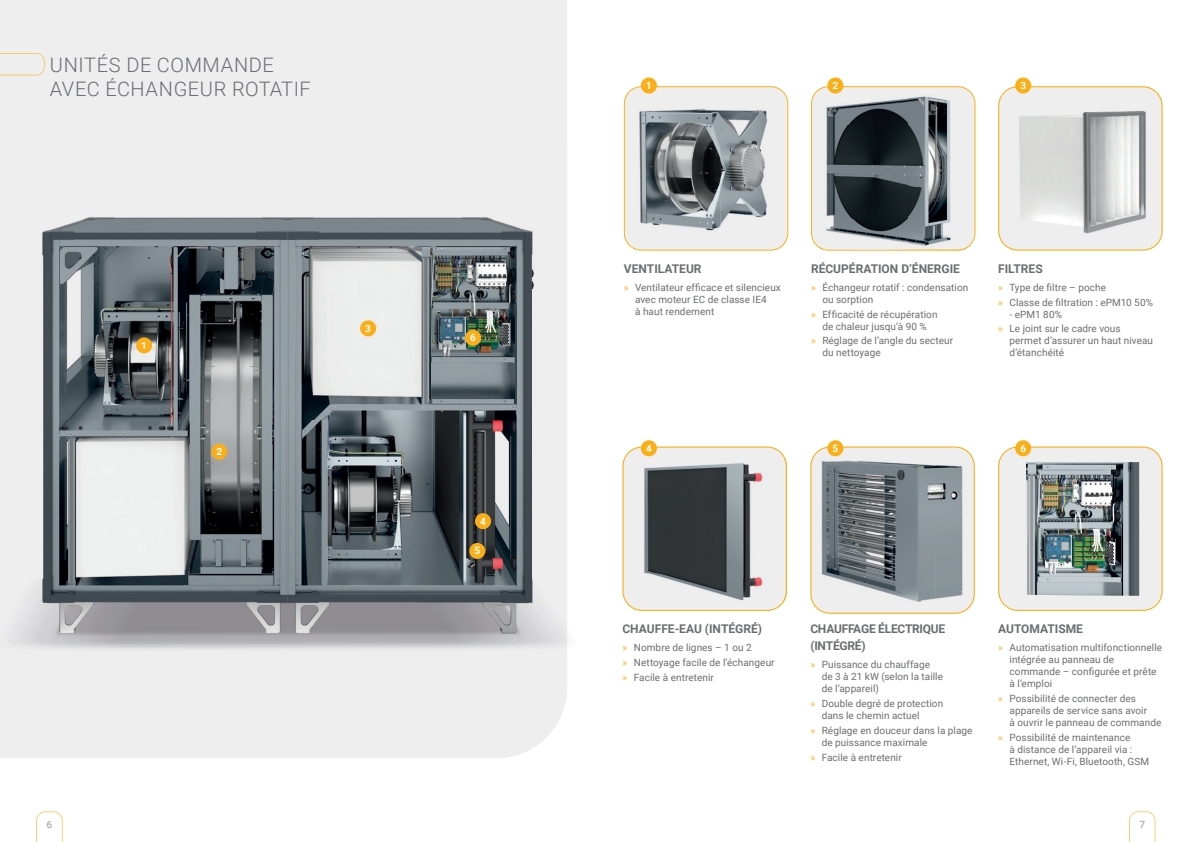
<style>
.page{position:relative;width:1191px;height:842px;background:#fff}
.page>*{position:absolute;margin:0;border:0;box-sizing:border-box;transform-origin:0 0}
.t1{font:300 20px/24px "Roboto";letter-spacing:.03em;color:#6c6d70}
.t2{font:700 12px "Roboto";color:#6c6d70}
.t3{font:700 12px/17px "Roboto";letter-spacing:-.02em;color:#6c6d70}
.t4{font:10px/12px "Roboto";letter-spacing:.005em;color:#6c6d70}
.t5{font:700 10px "Roboto";color:#fff}
.t6{font:500 10px "Roboto";color:#a8a9ad}
.s1{color:#faaf18}
</style>
<div class="page">
<div style="left:0;top:0;width:567px;height:758px;background:#eeeeef"></div>
<img style="left:0;top:144px;width:624px;height:554px">
<svg style="left:810px;top:446px;width:164px;height:168px;background:#a0a4a5"></svg>
<svg style="left:998px;top:86px;width:164px;height:165px;background:#f1e6cf"></svg>
<img style="left:1003px;top:95px;width:154px;height:147px">
<img style="left:1003px;top:242px;width:154px;height:3px">
<svg style="left:622px;top:446px;width:163px;height:165px;background:#f1e7d5"></svg>
<img style="left:628px;top:458px;width:154px;height:144px">
<img style="left:782px;top:458px;width:5px;height:144px">
<svg style="left:811px;top:86px;width:164px;height:165px;background:#f0e7d7"></svg>
<img style="left:821px;top:95px;width:146px;height:151px">
<img style="left:821px;top:246px;width:146px;height:4px">
<svg style="left:998px;top:446px;width:164px;height:165px;background:#eeebe4"></svg>
<img style="left:1026px;top:462px;width:113px;height:134px">
<div style="left:211px;top:444px;width:16px;height:16px;background:#faaf18;border-radius:50%"></div>
<svg style="left:624px;top:86px;width:164px;height:165px;background:#efe9de"></svg>
<img style="left:631px;top:100px;width:149px;height:135px">
<div style="left:641px;top:77px;width:16px;height:17px;background:#faaf18;border-radius:50%"></div>
<div style="left:641px;top:440px;width:16px;height:16px;background:#faaf18;border-radius:50%"></div>
<div style="left:827px;top:77px;width:16px;height:17px;background:#faaf18;border-radius:50%"></div>
<div style="left:827px;top:440px;width:16px;height:16px;background:#faaf18;border-radius:50%"></div>
<div style="left:1015px;top:77px;width:16px;height:17px;background:#faaf18;border-radius:50%"></div>
<div style="left:1015px;top:440px;width:16px;height:16px;background:#faaf18;border-radius:50%"></div>
<div style="left:360px;top:320px;width:16px;height:16px;background:#faaf18;border-radius:50%"></div>
<div style="left:475px;top:513px;width:16px;height:16px;background:#faaf18;border-radius:50%"></div>
<div style="left:469px;top:543px;width:16px;height:16px;background:#faaf18;border-radius:50%"></div>
<div style="left:465px;top:330px;width:16px;height:16px;background:#faaf18;border-radius:50%"></div>
<div style="left:136px;top:337px;width:16px;height:16px;background:#faaf18;border-radius:50%"></div>
<svg style="left:0;top:53px;width:45px;height:22px"></svg>
<svg style="left:36px;top:811px;width:26px;height:31px"></svg>
<svg style="left:1129px;top:811px;width:26px;height:31px"></svg>
<h1 class="t1" style="left:50px;top:52px;width:262px">UNITÉS DE COMMANDE<br>AVEC ÉCHANGEUR ROTATIF</h1>
<p class="t5" style="left:141px;top:338px;width:7px">1</p>
<p class="t5" style="left:216px;top:445px;width:7px">2</p>
<p class="t5" style="left:365px;top:321px;width:7px">3</p>
<p class="t5" style="left:470px;top:331px;width:7px">6</p>
<p class="t5" style="left:480px;top:514px;width:7px">4</p>
<p class="t5" style="left:474px;top:544px;width:7px">5</p>
<p class="t5" style="left:646px;top:79px;width:7px">1</p>
<p class="t5" style="left:832px;top:79px;width:7px">2</p>
<p class="t5" style="left:1020px;top:79px;width:7px">3</p>
<p class="t2" style="left:624px;top:260px;width:79px">VENTILATEUR</p>
<p class="t4" style="left:635px;top:281px;width:147px;text-indent:-11px"><span class="s1">»</span> Ventilateur efficace et silencieux avec moteur EC de classe IE4<br>à haut rendement</p>
<p class="t2" style="left:811px;top:260px;width:150px">RÉCUPÉRATION D’ÉNERGIE</p>
<p class="t4" style="left:822px;top:281px;width:147px;text-indent:-11px"><span class="s1">»</span> Échangeur rotatif : condensation ou sorption</p>
<p class="t4" style="left:811px;top:308px;width:128px;text-align:center"><span class="s1">»</span> Efficacité de récupération de chaleur jusqu’à 90 %</p>
<p class="t4" style="left:822px;top:335px;width:132px;text-indent:-11px"><span class="s1">»</span> Réglage de l’angle du secteur du nettoyage</p>
<p class="t2" style="left:998px;top:260px;width:46px">FILTRES</p>
<p class="t4" style="left:998px;top:279px;width:156px;line-height:14.8px"><span class="s1">»</span> Type de filtre – poche<br><span class="s1">»</span> Classe de filtration : ePM10 50%</p>
<p class="t4" style="left:998px;top:306px;width:124px;line-height:14.8px;text-indent:11px">- ePM1 80%<br><span class="s1">»</span> Le joint sur le cadre vous</p>
<p class="t4" style="left:1009px;top:335px;width:145px">permet d’assurer un haut niveau d’étanchéité</p>
<p class="t5" style="left:646px;top:441px;width:7px">4</p>
<p class="t5" style="left:832px;top:441px;width:7px">5</p>
<p class="t5" style="left:1020px;top:441px;width:7px">6</p>
<p class="t2" style="left:622px;top:621px;width:141px">CHAUFFE-EAU (INTÉGRÉ)</p>
<p class="t4" style="left:622px;top:640px;width:154px;line-height:14.8px"><span class="s1">»</span> Nombre de lignes – 1 ou 2<br><span class="s1">»</span> Nettoyage facile de l’échangeur <span class="s1">»</span> Facile à entretenir</p>
<p class="t3" style="left:810px;top:620px;width:136px">CHAUFFAGE ÉLECTRIQUE (INTÉGRÉ)</p>
<p class="t4" style="left:821px;top:658px;width:123px;text-indent:-11px"><span class="s1">»</span> Puissance du chauffage de 3 à 21 kW (selon la taille de l’appareil)</p>
<p class="t4" style="left:821px;top:697px;width:123px;text-indent:-11px"><span class="s1">»</span> Double degré de protection dans le chemin actuel</p>
<p class="t4" style="left:821px;top:724px;width:152px;text-indent:-11px"><span class="s1">»</span> Réglage en douceur dans la plage de puissance maximale</p>
<p class="t4" style="left:810px;top:751px;width:93px"><span class="s1">»</span> Facile à entretenir</p>
<p class="t2" style="left:998px;top:621px;width:86px">AUTOMATISME</p>
<p class="t4" style="left:1009px;top:641px;width:154px;text-indent:-11px"><span class="s1">»</span> Automatisation multifonctionnelle intégrée au panneau de commande – configurée et prête à l’emploi</p>
<p class="t4" style="left:1009px;top:692px;width:153px;text-indent:-11px"><span class="s1">»</span> Possibilité de connecter des appareils de service sans avoir<br>à ouvrir le panneau de commande</p>
<p class="t4" style="left:1009px;top:731px;width:141px;text-indent:-11px"><span class="s1">»</span> Possibilité de maintenance<br>à distance de l’appareil via :<br>Ethernet, Wi-Fi, Bluetooth, GSM</p>
<p class="t6" style="left:47px;top:817px;width:7px">6</p>
<p class="t6" style="left:1139px;top:817px;width:7px">7</p>
</div>
